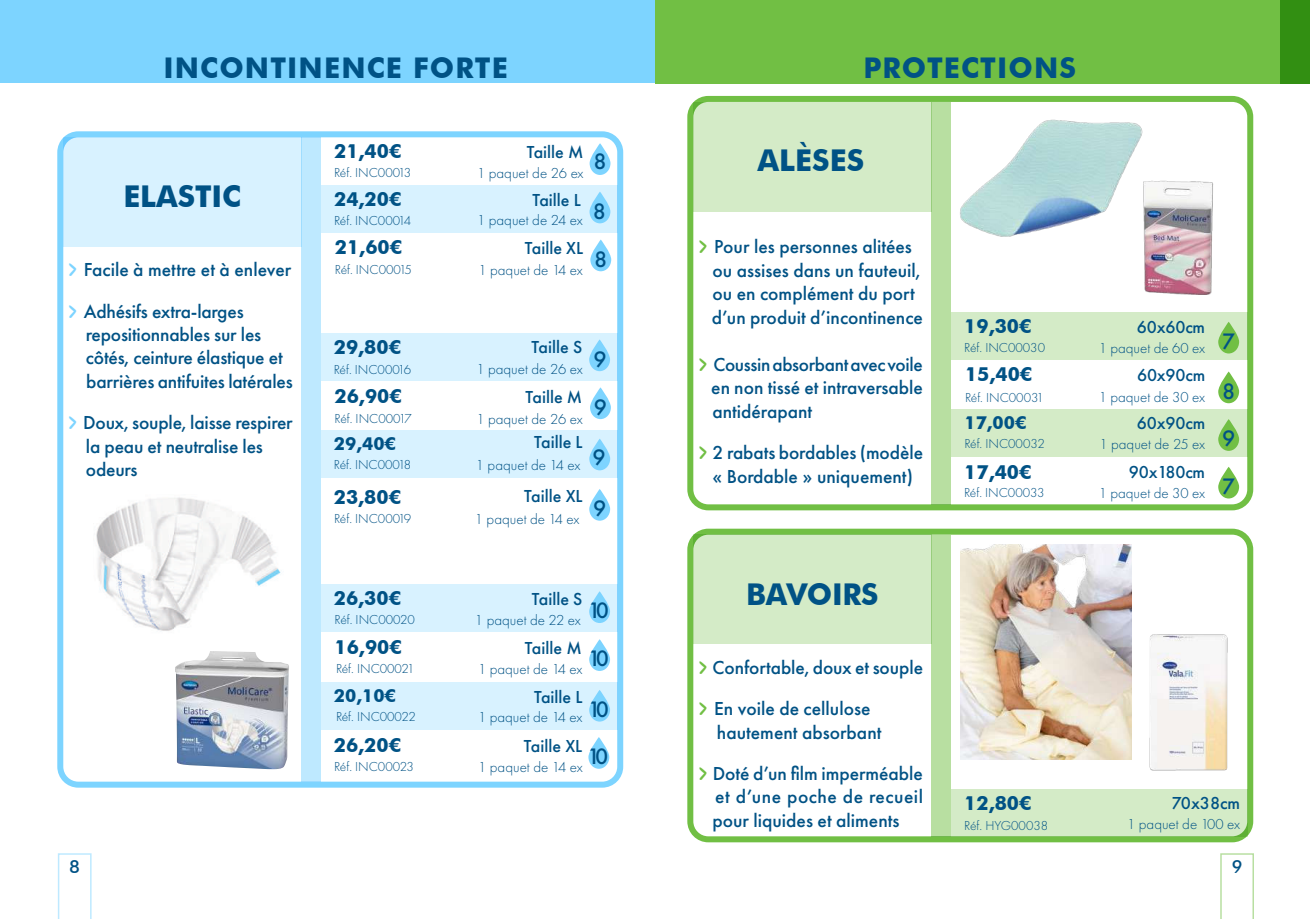
<style>
.page{position:relative;width:1310px;height:919px;background:#fff}
.page>*{position:absolute;margin:0;border:0;box-sizing:border-box;transform-origin:0 0}
.t1{font:700 30px "Futura BT";color:#005285}
.t2{font:700 28.5px "Futura BT";letter-spacing:.04em;color:#005285}
.t3{font:500 23.25px/50.6px "Futura PT";letter-spacing:-.225em;color:#005285}
.t4{font:500 19.5px/23.4px "Futura PT";color:#005285}
.t5{font:700 19.5px "Futura BT";color:#005285}
.t6{font:500 18px "Futura PT";color:#005285}
.t7{font:700 18px "Futura BT";color:#005285}
.t8{font:500 18px "Futura BT";color:#005285}
.t9{font:300 15px "Futura PT";color:#005285}
.t10{font:300 13.5px "Futura PT";color:#005285}
.s1{font-family:"Verveine";font-weight:400;font-size:27px;color:#7dd4ff}
.s2{font-family:"Verveine";font-weight:400;font-size:27px;color:#71bf44}
</style>
<div class="page">
<div style="left:655px;top:0;width:655px;height:83px;background:#71bf44"></div>
<div style="left:0;top:0;width:655px;height:83px;background:#7dd4ff"></div>
<div style="left:57px;top:131px;width:566px;height:656px;border:6px solid #7dd4ff;border-radius:18px"></div>
<div style="left:63px;top:137px;width:239px;height:110px;background:#d8f2ff"></div>
<div style="left:302px;top:137px;width:19px;height:644px;background:#bee9ff"></div>
<div style="left:321px;top:185px;width:296px;height:47px;background:#d8f2ff"></div>
<svg style="left:589px;top:192px;width:21px;height:31px"></svg>
<svg style="left:589px;top:143px;width:21px;height:32px"></svg>
<svg style="left:590px;top:239px;width:21px;height:32px"></svg>
<div style="left:321px;top:430px;width:296px;height:47px;background:#d8f2ff"></div>
<div style="left:321px;top:333px;width:296px;height:47px;background:#d8f2ff"></div>
<svg style="left:589px;top:339px;width:21px;height:32px"></svg>
<svg style="left:589px;top:439px;width:21px;height:31px"></svg>
<svg style="left:590px;top:387px;width:21px;height:32px"></svg>
<div style="left:321px;top:682px;width:296px;height:47px;background:#d8f2ff"></div>
<div style="left:321px;top:584px;width:296px;height:47px;background:#d8f2ff"></div>
<svg style="left:589px;top:591px;width:21px;height:32px"></svg>
<svg style="left:589px;top:489px;width:21px;height:31px"></svg>
<svg style="left:589px;top:639px;width:21px;height:32px"></svg>
<svg style="left:589px;top:690px;width:21px;height:31px"></svg>
<img style="left:175px;top:651px;width:114px;height:118px">
<img style="left:96px;top:497px;width:185px;height:134px">
<svg style="left:588px;top:737px;width:21px;height:31px"></svg>
<svg style="left:58px;top:853px;width:34px;height:65px"></svg>
<div style="left:687px;top:96px;width:566px;height:414px;border:6px solid #71bf44;border-radius:18px"></div>
<div style="left:693px;top:102px;width:238px;height:109px;background:#d4ebc7"></div>
<div style="left:931px;top:102px;width:20px;height:402px;background:#b8dfa1"></div>
<div style="left:951px;top:409px;width:296px;height:47px;background:#d4ebc7"></div>
<div style="left:951px;top:312px;width:296px;height:47px;background:#d4ebc7"></div>
<img style="left:1144px;top:180px;width:70px;height:115px">
<img style="left:960px;top:119px;width:186px;height:121px">
<div style="left:687px;top:528px;width:566px;height:314px;border:6px solid #71bf44;border-radius:18px"></div>
<div style="left:693px;top:534px;width:238px;height:110px;background:#d4ebc7"></div>
<div style="left:931px;top:534px;width:20px;height:302px;background:#b8dfa1"></div>
<div style="left:951px;top:789px;width:296px;height:47px;background:#d4ebc7"></div>
<img style="left:961px;top:544px;width:170px;height:215px">
<img style="left:1149px;top:634px;width:79px;height:137px">
<svg style="left:1220px;top:853px;width:34px;height:65px"></svg>
<div style="left:1279px;top:0;width:31px;height:83px;background:#328f12"></div>
<svg style="left:1218px;top:322px;width:21px;height:31px"></svg>
<svg style="left:1218px;top:371px;width:21px;height:32px"></svg>
<svg style="left:1218px;top:419px;width:21px;height:32px"></svg>
<svg style="left:1218px;top:467px;width:21px;height:31px"></svg>
<h2 class="t2" style="left:163px;top:56px;width:346px">INCONTINENCE FORTE</h2>
<p class="t5" style="left:334px;top:143px;width:69px">21,40€</p>
<p class="t10" style="left:334px;top:167px;width:78px">Réf. INC00013</p>
<p class="t6" style="left:527px;top:142px;width:58px">Taille M</p>
<p class="t9" style="left:477px;top:167px;width:108px">1 paquet de 26 ex</p>
<p class="t3" style="left:593px;top:136px;width:15px">8</p>
<h1 class="t1" style="left:123px;top:184px;width:119px">ELASTIC</h1>
<p class="t4" style="left:68px;top:249px;width:224px;line-height:41.4px"><span class="s1">&gt;</span> Facile à mettre et à enlever <span class="s1">&gt;</span> Adhésifs extra-larges</p>
<p class="t4" style="left:86px;top:322px;width:208px">repositionnables sur les côtés, ceinture élastique et barrières antifuites latérales</p>
<p class="t4" style="left:86px;top:411px;width:208px;text-indent:-17px"><span class="s1">&gt;</span> Doux, souple, laisse respirer la peau et neutralise les odeurs</p>
<p class="t8" style="left:69px;top:858px;width:12px">8</p>
<p class="t5" style="left:334px;top:191px;width:69px">24,20€</p>
<p class="t10" style="left:334px;top:215px;width:79px">Réf. INC00014</p>
<p class="t9" style="left:477px;top:214px;width:130px">1 paquet de 24 ex <sup>8</sup></p>
<p class="t6" style="left:532px;top:190px;width:50px">Taille L</p>
<p class="t5" style="left:335px;top:239px;width:69px">21,60€</p>
<p class="t10" style="left:335px;top:263px;width:78px">Réf. INC00015</p>
<p class="t6" style="left:525px;top:237px;width:60px">Taille XL</p>
<p class="t9" style="left:478px;top:263px;width:106px">1 paquet de 14 ex</p>
<p class="t3" style="left:594px;top:234px;width:15px">8</p>
<p class="t5" style="left:334px;top:339px;width:69px">29,80€</p>
<p class="t10" style="left:334px;top:364px;width:79px">Réf. INC00016</p>
<p class="t6" style="left:531px;top:336px;width:52px">Taille S</p>
<p class="t9" style="left:476px;top:362px;width:108px">1 paquet de 26 ex</p>
<p class="t3" style="left:593px;top:333px;width:15px">9</p>
<p class="t5" style="left:335px;top:388px;width:69px">26,90€</p>
<p class="t10" style="left:335px;top:412px;width:79px">Réf. INC00017</p>
<p class="t6" style="left:525px;top:386px;width:58px">Taille M</p>
<p class="t9" style="left:476px;top:412px;width:108px">1 paquet de 26 ex</p>
<p class="t3" style="left:594px;top:381px;width:15px">9</p>
<p class="t7" style="left:334px;top:436px;width:63px">29,40€</p>
<p class="t10" style="left:334px;top:459px;width:79px">Réf. INC00018</p>
<p class="t6" style="left:534px;top:432px;width:50px">Taille L</p>
<p class="t9" style="left:476px;top:459px;width:131px">1 paquet de 14 ex <sup>9</sup></p>
<p class="t5" style="left:334px;top:488px;width:69px">23,80€</p>
<p class="t10" style="left:334px;top:512px;width:78px">Réf. INC00019</p>
<p class="t6" style="left:524px;top:485px;width:60px">Taille XL</p>
<p class="t9" style="left:475px;top:512px;width:106px">1 paquet de 14 ex</p>
<p class="t3" style="left:593px;top:483px;width:15px">9</p>
<p class="t5" style="left:334px;top:590px;width:69px">26,30€</p>
<p class="t10" style="left:335px;top:613px;width:82px">Réf. INC00020</p>
<p class="t5" style="left:335px;top:639px;width:69px">16,90€</p>
<p class="t10" style="left:336px;top:663px;width:80px">Réf. INC00021</p>
<p class="t7" style="left:334px;top:688px;width:63px">20,10€</p>
<p class="t10" style="left:336px;top:710px;width:81px">Réf. INC00022</p>
<p class="t5" style="left:334px;top:737px;width:69px">26,20€</p>
<p class="t10" style="left:334px;top:761px;width:81px">Réf. INC00023</p>
<p class="t6" style="left:532px;top:588px;width:52px">Taille S</p>
<p class="t3" style="left:588px;top:585px;width:23px">10</p>
<p class="t9" style="left:475px;top:613px;width:107px">1 paquet de 22 ex</p>
<p class="t6" style="left:525px;top:637px;width:58px">Taille M</p>
<p class="t3" style="left:588px;top:633px;width:23px">10<br>10</p>
<p class="t9" style="left:478px;top:663px;width:106px">1 paquet de 14 ex</p>
<p class="t9" style="left:478px;top:710px;width:106px">1 paquet de 14 ex</p>
<p class="t9" style="left:478px;top:761px;width:106px">1 paquet de 14 ex</p>
<p class="t6" style="left:534px;top:686px;width:50px">Taille L</p>
<p class="t6" style="left:524px;top:735px;width:60px">Taille XL</p>
<p class="t3" style="left:587px;top:730px;width:23px">10</p>
<h2 class="t2" style="left:863px;top:56px;width:214px">PROTECTIONS</h2>
<h1 class="t1" style="left:757px;top:148px;width:108px">ALÈSES</h1>
<p class="t4" style="left:712px;top:235px;width:212px;text-indent:-13px"><span class="s2">&gt;</span> Pour les personnes alitées ou assises dans un fauteuil, ou en complément du port d’un produit d’incontinence</p>
<p class="t4" style="left:711px;top:352px;width:213px;text-align:justify;text-indent:-13px"><span class="s2">&gt;</span> Coussin absorbant avec voile en non tissé et intraversable antidérapant</p>
<p class="t4" style="left:699px;top:441px;width:226px;text-align:center"><span class="s2">&gt;</span> 2 rabats bordables (modèle « Bordable » uniquement)</p>
<h1 class="t1" style="left:746px;top:582px;width:134px">BAVOIRS</h1>
<p class="t5" style="left:964px;top:318px;width:69px">19,30€</p>
<p class="t10" style="left:964px;top:342px;width:82px">Réf. INC00030</p>
<p class="t6" style="left:1137px;top:317px;width:70px">60x60cm</p>
<p class="t9" style="left:1098px;top:342px;width:108px">1 paquet de 60 ex</p>
<p class="t5" style="left:965px;top:367px;width:69px">15,40€</p>
<p class="t10" style="left:965px;top:392px;width:80px">Réf. INC00031</p>
<p class="t9" style="left:1098px;top:390px;width:108px">1 paquet de 30 ex</p>
<p class="t6" style="left:1137px;top:364px;width:70px">60x90cm</p>
<p class="t7" style="left:964px;top:415px;width:63px">17,00€</p>
<p class="t10" style="left:964px;top:438px;width:82px">Réf. INC00032</p>
<p class="t6" style="left:1137px;top:412px;width:70px">60x90cm</p>
<p class="t9" style="left:1099px;top:438px;width:107px">1 paquet de 25 ex</p>
<p class="t5" style="left:964px;top:464px;width:69px">17,40€</p>
<p class="t10" style="left:964px;top:487px;width:82px">Réf. INC00033</p>
<p class="t9" style="left:1098px;top:487px;width:108px">1 paquet de 30 ex</p>
<p class="t6" style="left:1128px;top:461px;width:78px">90x180cm</p>
<p class="t3" style="left:1222px;top:316px;width:15px;line-height:49.7px">7<br>8</p>
<p class="t3" style="left:1222px;top:415px;width:15px;line-height:47.5px">9<br>7</p>
<p class="t4" style="left:699px;top:646px;width:226px;line-height:41.4px"><span class="s2">&gt;</span> Confortable, doux et souple <span class="s2">&gt;</span> En voile de cellulose</p>
<p class="t4" style="left:699px;top:711px;width:226px;line-height:41.4px;text-indent:18px">hautement absorbant<br><span class="s2">&gt;</span> Doté d’un film imperméable</p>
<p class="t4" style="left:712px;top:785px;width:212px">et d’une poche de recueil pour liquides et aliments</p>
<p class="t5" style="left:964px;top:795px;width:69px">12,80€</p>
<p class="t10" style="left:964px;top:820px;width:85px">Réf. HYG00038</p>
<p class="t6" style="left:1172px;top:792px;width:70px">70x38cm</p>
<p class="t9" style="left:1127px;top:818px;width:114px">1 paquet de 100 ex</p>
<p class="t8" style="left:1231px;top:858px;width:12px">9</p>
</div>
